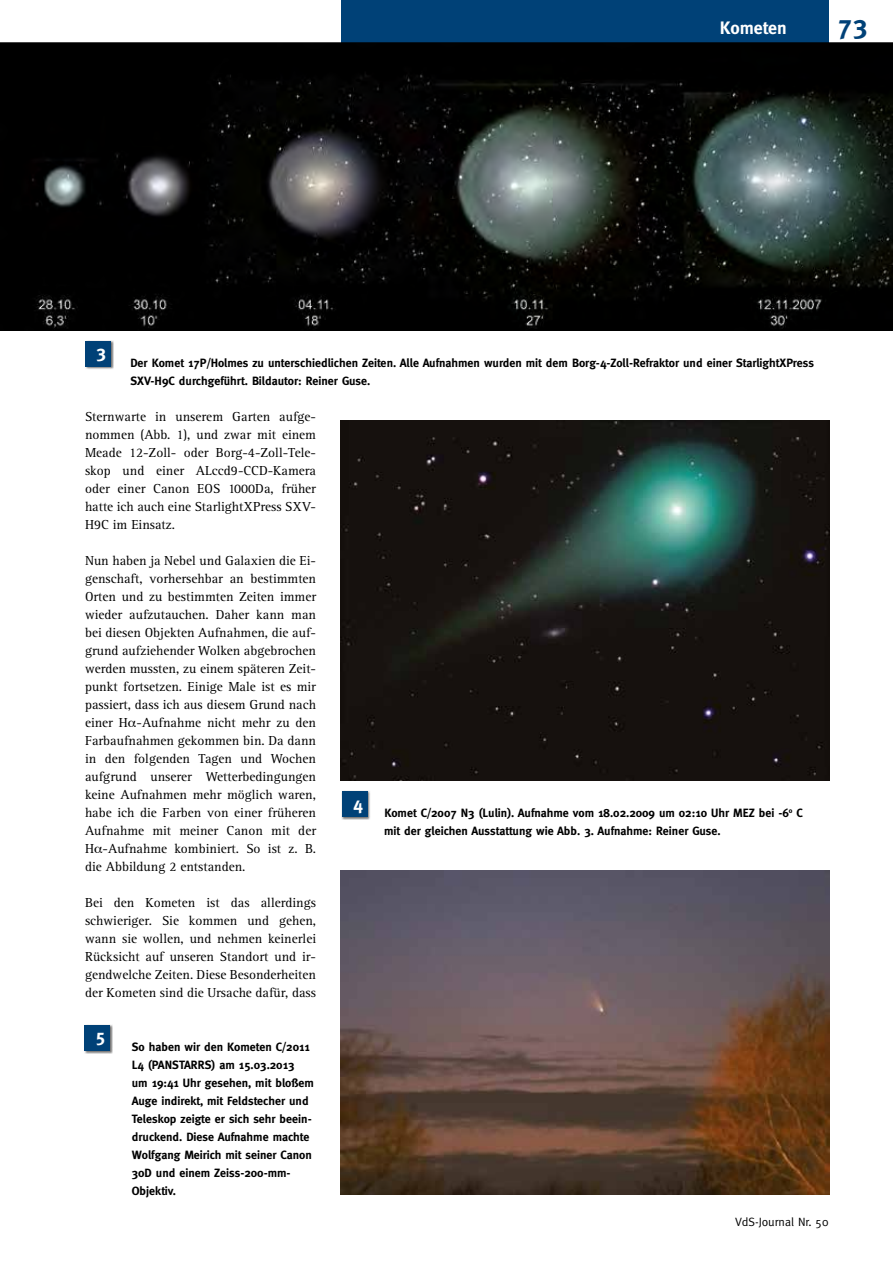
<style>
.page{position:relative;width:893px;height:1263px;background:#fff}
.page>*{position:absolute;margin:0;border:0;box-sizing:border-box;transform-origin:0 0}
.t1{font:700 27px "Meta";color:#004177}
.t2{font:700 18px "Meta";color:#fff}
.t3{font:13.5px/18px "Rotis Serif";color:#000;text-align:justify}
.t4{font:700 12px/18px "Meta";color:#000}
.t5{font:12px "Meta";color:#000}
</style>
<div class="page">
<div style="left:342px;top:0;width:487px;height:43px;background:#004177"></div>
<img style="left:0;top:43px;width:893px;height:288px">
<img style="left:340px;top:421px;width:489px;height:360px">
<div style="left:85px;top:340px;width:29px;height:30px;background:#000;opacity:.55"></div>
<div style="left:85px;top:341px;width:26px;height:26px;background:#004177"></div>
<img style="left:340px;top:871px;width:489px;height:324px">
<div style="left:341px;top:790px;width:29px;height:30px;background:#000;opacity:.55"></div>
<div style="left:342px;top:791px;width:25px;height:26px;background:#004177"></div>
<div style="left:84px;top:1024px;width:29px;height:30px;background:#000;opacity:.55"></div>
<div style="left:84px;top:1025px;width:26px;height:26px;background:#004177"></div>
<p class="t2" style="left:720px;top:18px;width:69px">Kometen</p>
<p class="t1" style="left:838px;top:9px;width:31px">73</p>
<p class="t2" style="left:96px;top:341px;width:11px">3</p>
<p class="t4" style="left:130px;top:353px;width:685px">Der Komet 17P/Holmes zu unterschiedlichen Zeiten. Alle Aufnahmen wurden mit dem Borg-4-Zoll-Refraktor und einer StarlightXPress<br>SXV-H9C durchgeführt. Bildautor: Reiner Guse.</p>
<p class="t3" style="left:85px;top:407px;width:233px">Sternwarte in unserem Garten aufge&shy;nommen (Abb. 1), und zwar mit einem Meade 12-Zoll- oder Borg-4-Zoll-Tele&shy;skop und einer ALccd9-CCD-Kamera oder einer Canon EOS 1000Da, früher hatte ich auch eine StarlightXPress SXV-H9C im Einsatz.</p>
<p class="t3" style="left:85px;top:551px;width:233px">Nun haben ja Nebel und Galaxien die Ei&shy;genschaft, vorhersehbar an bestimmten Orten und zu bestimmten Zeiten immer wieder aufzutauchen. Daher kann man bei diesen Objekten Aufnahmen, die auf&shy;grund aufziehender Wolken abgebrochen werden mussten, zu einem späteren Zeit&shy;punkt fortsetzen. Einige Male ist es mir passiert, dass ich aus diesem Grund nach einer H -Aufnahme nicht mehr zu den Farbaufnahmen gekommen bin. Da dann in den folgenden Tagen und Wochen aufgrund unserer Wetterbedingungen keine Aufnahmen mehr möglich waren, habe ich die Farben von einer früheren Aufnahme mit meiner Canon mit der H -Aufnahme kombiniert. So ist z. B. die Abbildung 2 entstanden.</p>
<p class="t3" style="left:85px;top:893px;width:233px">Bei den Kometen ist das allerdings schwieriger. Sie kommen und gehen, wann sie wollen, und nehmen keinerlei Rücksicht auf unseren Standort und ir&shy;gendwelche Zeiten. Diese Besonderheiten der Kometen sind die Ursache dafür, dass</p>
<p class="t2" style="left:95px;top:1025px;width:11px">5</p>
<p class="t4" style="left:132px;top:1037px;width:184px">So haben wir den Kometen C/2011<br>L4 (PANSTARRS) am 15.03.2013<br>um 19:41 Uhr gesehen, mit bloßem<br>Auge indirekt, mit Feldstecher und<br>Teleskop zeigte er sich sehr beein&shy;druckend. Diese Aufnahme machte<br>Wolfgang Meirich mit seiner Canon<br>30D und einem Zeiss-200-mm-<br>Objektiv.</p>
<p class="t2" style="left:353px;top:793px;width:11px">4</p>
<p class="t4" style="left:384px;top:803px;width:420px">Komet C/2007 N3 (Lulin). Aufnahme vom 18.02.2009 um 02:10 Uhr MEZ bei -6<sup>o</sup> C mit der gleichen Ausstattung wie Abb. 3. Aufnahme: Reiner Guse.</p>
<p class="t5" style="left:735px;top:1214px;width:95px">VdS-Journal Nr. 50</p>
</div>
